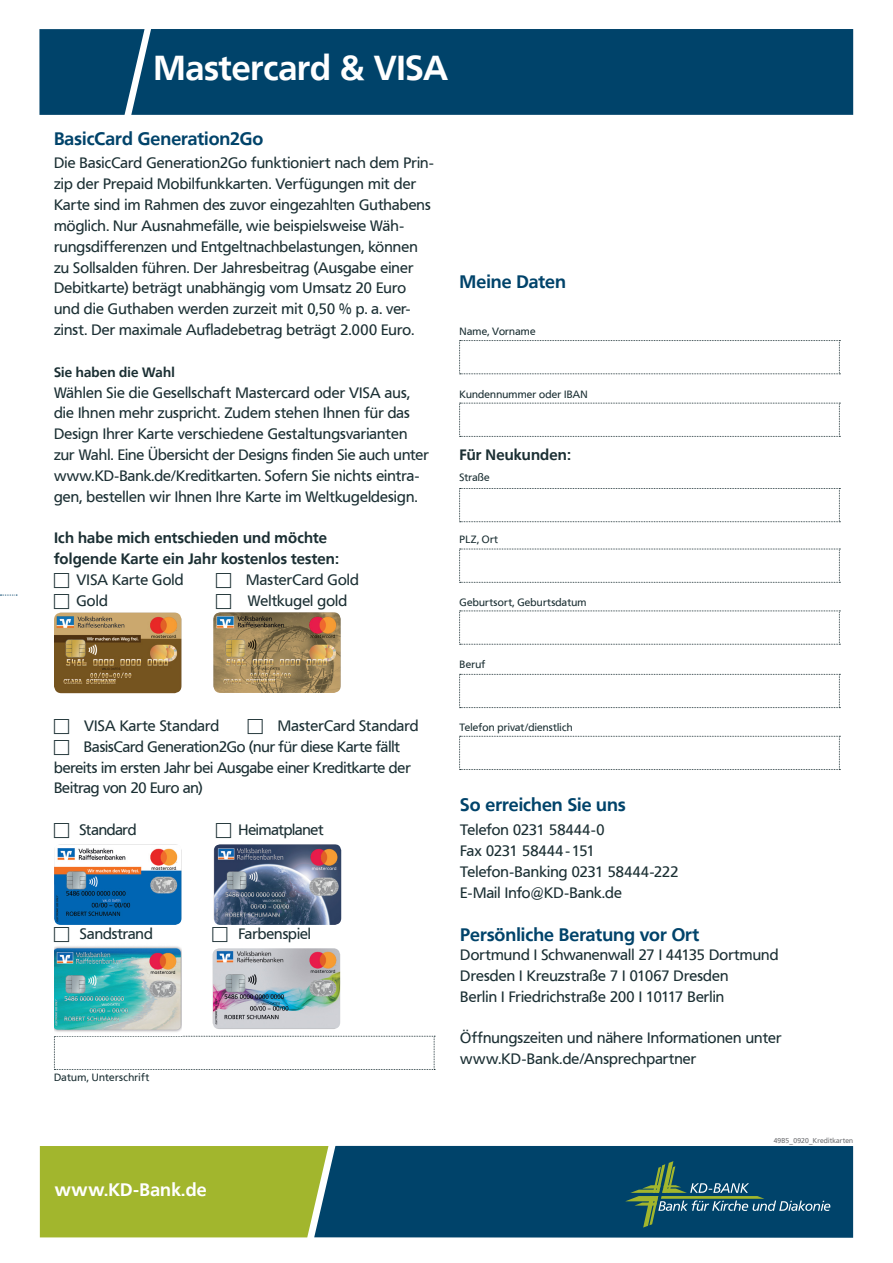
<style>
.page{position:relative;width:893px;height:1263px;background:#fff}
.page>*{position:absolute;margin:0;border:0;box-sizing:border-box;transform-origin:0 0}
.t1{font:700 34.5px "Frutiger VR";color:#fff}
.t2{font:700 18px "Frutiger VR";color:#00436a}
.t3{font:700 18px "Frutiger VR";letter-spacing:.015em;color:#fff}
.t4{font:15px/20.9px "Frutiger VR";letter-spacing:.01em;color:#1b2f33}
.t5{font:700 15px/20.9px "Frutiger VR";letter-spacing:.01em;color:#1b2f33}
.t6{font:15px "Frutiger VR";letter-spacing:-.01em;color:#1b2f33}
.t7{font:15px "Frutiger VR";letter-spacing:-.015em;color:#1b2f33}
.t8{font:700 13.5px "Frutiger VR";letter-spacing:.01em;color:#1b2f33}
.t9{font:10.5px "Frutiger VR";letter-spacing:.02em;color:#1b2f33}
.t10{font:7.05px "Frutiger VR";letter-spacing:.025em;color:#6d6e71}
.s1{font-style:italic}
</style>
<div class="page">
<svg style="left:54px;top:1036px;width:381px;height:34px"></svg>
<svg style="left:459px;top:340px;width:381px;height:34px"></svg>
<svg style="left:459px;top:403px;width:381px;height:34px"></svg>
<svg style="left:459px;top:549px;width:381px;height:34px"></svg>
<svg style="left:459px;top:610px;width:381px;height:35px"></svg>
<svg style="left:459px;top:674px;width:381px;height:34px"></svg>
<svg style="left:459px;top:736px;width:381px;height:34px"></svg>
<svg style="left:0;top:595px;width:17px;height:1px"></svg>
<div style="left:40px;top:1146px;width:274px;height:91px;background:#a2b62d"></div>
<div style="left:314px;top:1146px;width:539px;height:92px;background:#00436a"></div>
<div style="left:145px;top:29px;width:708px;height:86px;background:#00436a"></div>
<svg style="left:39px;top:29px;width:106px;height:86px"></svg>
<svg style="left:459px;top:488px;width:381px;height:34px"></svg>
<img style="left:54px;top:844px;width:128px;height:81px">
<img style="left:214px;top:844px;width:127px;height:81px">
<img style="left:54px;top:612px;width:128px;height:81px">
<img style="left:213px;top:612px;width:128px;height:81px">
<img style="left:54px;top:946px;width:128px;height:86px">
<img style="left:213px;top:948px;width:127px;height:81px">
<svg style="left:625px;top:1161px;width:205px;height:66px"></svg>
<h1 class="t1" style="left:153px;top:48px;width:296px">Mastercard &amp; VISA</h1>
<p class="t2" style="left:54px;top:127px;width:211px">BasicCard Generation2Go</p>
<p class="t4" style="left:54px;top:153px;width:381px">Die BasicCard Generation2Go funktioniert nach dem Prin&shy;zip der Prepaid Mobilfunkkarten. Verfügungen mit der Karte sind im Rahmen des zuvor eingezahlten Guthabens möglich. Nur Ausnahmefälle, wie beispielsweise Wäh&shy;rungsdifferenzen und Entgeltnachbelastungen, können zu Sollsalden führen. Der Jahresbeitrag (Ausgabe einer Debitkarte) beträgt unabhängig vom Umsatz 20 Euro und die Guthaben werden zurzeit mit 0,50 % p. a. ver&shy;zinst. Der maximale Aufladebetrag beträgt 2.000 Euro.</p>
<p class="t8" style="left:54px;top:364px;width:122px">Sie haben die Wahl</p>
<p class="t4" style="left:54px;top:382px;width:376px">Wählen Sie die Gesellschaft Mastercard oder VISA aus, die Ihnen mehr zuspricht. Zudem stehen Ihnen für das Design Ihrer Karte verschiedene Gestaltungsvarianten zur Wahl. Eine Übersicht der Designs finden Sie auch unter www.KD-Bank.de/Kreditkarten. Sofern Sie nichts eintra&shy;gen, bestellen wir Ihnen Ihre Karte im Weltkugeldesign.</p>
<p class="t5" style="left:54px;top:528px;width:286px">Ich habe mich entschieden und möchte folgende Karte ein Jahr kostenlos testen:</p>
<p class="t4" style="left:77px;top:570px;width:109px">VISA Karte Gold</p>
<p class="t4" style="left:246px;top:570px;width:114px">MasterCard Gold</p>
<p class="t4" style="left:77px;top:590px;width:33px">Gold</p>
<p class="t4" style="left:248px;top:590px;width:101px">Weltkugel gold</p>
<p class="t2" style="left:460px;top:270px;width:108px">Meine Daten</p>
<p class="t9" style="left:460px;top:325px;width:77px">Name, Vorname</p>
<p class="t9" style="left:460px;top:388px;width:130px">Kundennummer oder IBAN</p>
<p class="t5" style="left:460px;top:444px;width:113px">Für Neukunden:</p>
<p class="t9" style="left:460px;top:471px;width:32px">Straße</p>
<p class="t9" style="left:460px;top:534px;width:40px">PLZ, Ort</p>
<p class="t9" style="left:460px;top:596px;width:128px">Geburtsort, Geburtsdatum</p>
<p class="t9" style="left:460px;top:659px;width:27px">Beruf</p>
<p class="t4" style="left:84px;top:715px;width:137px">VISA Karte Standard</p>
<p class="t4" style="left:278px;top:715px;width:142px">MasterCard Standard</p>
<p class="t6" style="left:84px;top:738px;width:318px">BasisCard Generation2Go (nur für diese Karte fällt</p>
<p class="t4" style="left:54px;top:757px;width:358px">bereits im ersten Jahr bei Ausgabe einer Kreditkarte der</p>
<p class="t6" style="left:54px;top:779px;width:150px">Beitrag von 20 Euro an)</p>
<p class="t7" style="left:80px;top:821px;width:58px">Standard</p>
<p class="t7" style="left:239px;top:821px;width:87px">Heimatplanet</p>
<p class="t4" style="left:80px;top:924px;width:74px">Sandstrand</p>
<p class="t4" style="left:238px;top:924px;width:74px">Farbenspiel</p>
<p class="t9" style="left:54px;top:1071px;width:97px">Datum, Unterschrift</p>
<p class="t9" style="left:460px;top:721px;width:114px">Telefon privat/dienstlich</p>
<p class="t2" style="left:460px;top:793px;width:167px">So erreichen Sie uns</p>
<p class="t4" style="left:460px;top:820px;width:220px">Telefon 0231 58444-0<br>Fax 0231 58444-151<br>Telefon-Banking 0231 58444-222<br>E-Mail Info@KD-Bank.de</p>
<p class="t2" style="left:460px;top:924px;width:240px">Persönliche Beratung vor Ort</p>
<p class="t4" style="left:460px;top:945px;width:320px">Dortmund I Schwanenwall 27 I 44135 Dortmund<br>Dresden I Kreuzstraße 7 I 01067 Dresden<br>Berlin I Friedrichstraße 200 I 10117 Berlin</p>
<p class="t4" style="left:460px;top:1028px;width:323px">Öffnungszeiten und nähere Informationen unter www.KD-Bank<span class="s1">.</span>de/Ansprechpartner</p>
<p class="t3" style="left:55px;top:1179px;width:153px">www.KD-Bank.de</p>
<p class="t10" style="left:774px;top:1136px;width:81px">49B5_0920_Kreditkarten</p>
</div>
